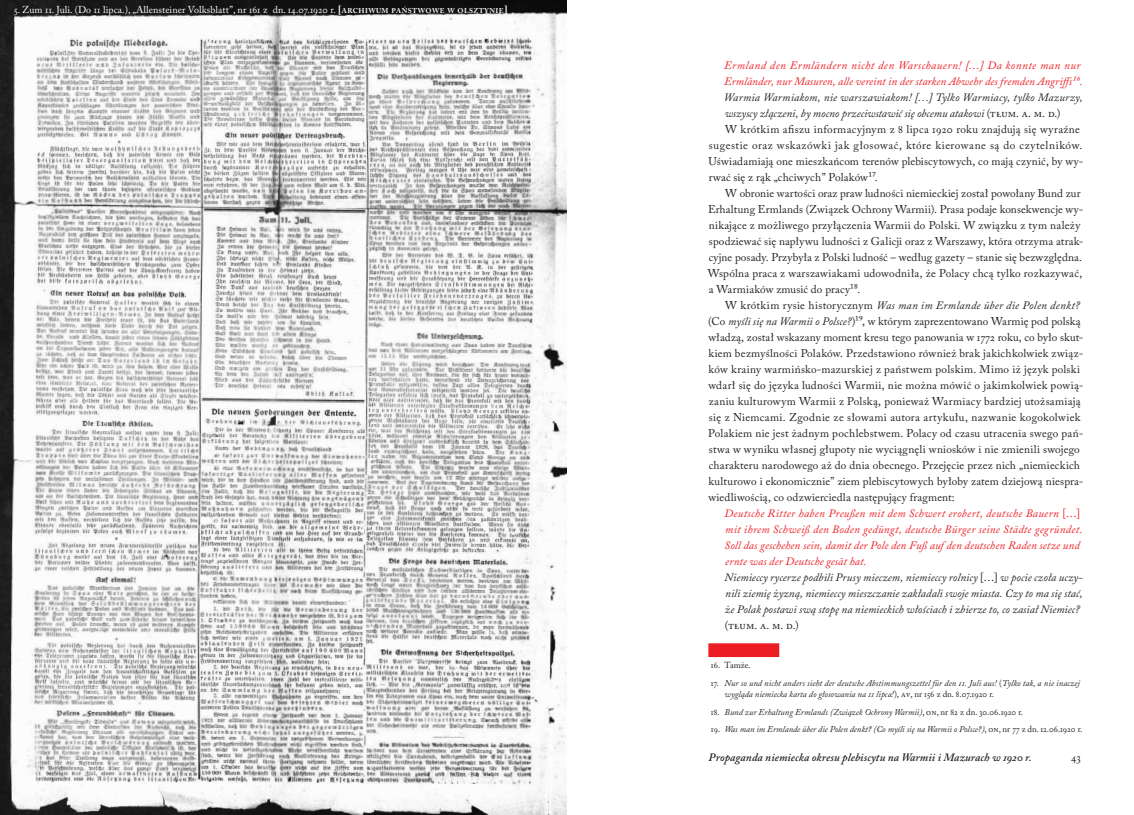
<style>
.page{position:relative;width:1134px;height:815px;background:#fff}
.page>*{position:absolute;margin:0;border:0;box-sizing:border-box;transform-origin:0 0}
.t1{font:11.25px "Adobe Caslon Pro";letter-spacing:.02em;color:#231f20}
.t2{font:italic 11.25px "Adobe Caslon Pro";letter-spacing:.01em;color:#231f20}
.t3{font:italic 11.25px/16px "Adobe Caslon Pro";letter-spacing:.02em;color:#ed1d24}
.t4{font:11.25px "Adobe Caslon Pro";letter-spacing:.05em;color:#231f20}
.t5{font:italic 600 11.25px "Adobe Caslon Pro";letter-spacing:.01em;color:#231f20}
.t6{font:10px "Adobe Caslon Pro";letter-spacing:.005em;color:#fff}
.t7{font:italic 8.75px/11.2px "Adobe Caslon Pro";color:#231f20}
.t8{font:8.75px "Adobe Caslon Pro";color:#231f20}
.s1{font-weight:700}
.s2{font-weight:700;font-size:7px}
.s3{font-style:normal}
.s4{font-style:italic}
</style>
<div class="page">
<img style="left:0;top:0;width:567px;height:815px">
<div style="left:708px;top:643px;width:71px;height:14px;background:#ed1d24"></div>
<p class="t6" style="left:14px;top:3px;width:495px">5. Zum 11. Juli. (Do 11 lipca.), „Allensteiner Volksblatt”, nr 161 z dn. 14.07.1920 r. <span class="s1">[</span><span class="s2">ARCHIWUM PAŃSTWOWE W OLSZTYNIE</span><span class="s1">]</span></p>
<p class="t3" style="left:724px;top:57px;width:360px">Ermland den Ermländern nicht den Warschauern! […] Da konnte man nur<br>Ermländer, nur Masuren, alle vereint in der starken Abwehr des fremden Angriffs16.</p>
<p class="t2" style="left:724px;top:91px;width:360px">Warmia Warmiakom, nie warszawiakom! […] Tylko Warmiacy, tylko Mazurzy,</p>
<p class="t2" style="left:725px;top:107px;width:337px">wszyscy złączeni, by mocno przeciwstawić się obcemu atakowi <span class="s3">(tłum. a. m. d.)</span></p>
<p class="t1" style="left:725px;top:123px;width:356px">W krótkim afiszu informacyjnym z 8 lipca 1920 roku znajdują się wyraźne</p>
<p class="t4" style="left:709px;top:139px;width:375px">sugestie oraz wskazówki jak głosować, które kierowane są do czytelników.</p>
<p class="t1" style="left:708px;top:155px;width:377px">Uświadamiają one mieszkańcom terenów plebiscytowych, co mają czynić, by wy-</p>
<p class="t1" style="left:709px;top:171px;width:170px">rwać się z rąk „chciwych” Polaków17.</p>
<p class="t1" style="left:725px;top:187px;width:357px">W obronie wartości oraz praw ludności niemieckiej został powołany Bund zur</p>
<p class="t1" style="left:708px;top:203px;width:377px">Erhaltung Ermlands (Związek Ochrony Warmii). Prasa podaje konsekwencje wy-</p>
<p class="t1" style="left:709px;top:219px;width:373px">nikające z możliwego przyłączenia Warmii do Polski. W związku z tym należy</p>
<p class="t1" style="left:709px;top:235px;width:376px">spodziewać się napływu ludności z Galicji oraz z Warszawy, która otrzyma atrak-</p>
<p class="t1" style="left:709px;top:251px;width:375px">cyjne posady. Przybyła z Polski ludność – według gazety – stanie się bezwzględna.</p>
<p class="t1" style="left:708px;top:267px;width:376px">Wspólna praca z warszawiakami udowodniła, że Polacy chcą tylko rozkazywać,</p>
<p class="t1" style="left:709px;top:283px;width:153px">a Warmiaków zmusić do pracy18.</p>
<p class="t2" style="left:725px;top:299px;width:356px"><span class="s3">W krótkim rysie historycznym</span> Was man im Ermlande über die Polen denkt?</p>
<p class="t1" style="left:708px;top:315px;width:374px">(Co <span class="s4">myśli się na Warmii o Polsce?</span>)19, w którym zaprezentowano Warmię pod polską</p>
<p class="t1" style="left:708px;top:331px;width:376px">władzą, został wskazany moment kresu tego panowania w 1772 roku, co było skut-</p>
<p class="t1" style="left:708px;top:347px;width:376px">kiem bezmyślności Polaków. Przedstawiono również brak jakichkolwiek związ-</p>
<p class="t1" style="left:708px;top:363px;width:373px">ków krainy warmińsko-mazurskiej z państwem polskim. Mimo iż język polski</p>
<p class="t1" style="left:708px;top:379px;width:376px">wdarł się do języka ludności Warmii, nie można mówić o jakimkolwiek powią-</p>
<p class="t1" style="left:709px;top:395px;width:373px">zaniu kulturowym Warmii z Polską, ponieważ Warmiacy bardziej utożsamiają</p>
<p class="t1" style="left:709px;top:411px;width:373px">się z Niemcami. Zgodnie ze słowami autora artykułu, nazwanie kogokolwiek</p>
<p class="t1" style="left:708px;top:427px;width:377px">Polakiem nie jest żadnym pochlebstwem. Polacy od czasu utracenia swego pań-</p>
<p class="t1" style="left:709px;top:443px;width:372px">stwa w wyniku własnej głupoty nie wyciągnęli wniosków i nie zmienili swojego</p>
<p class="t1" style="left:709px;top:459px;width:373px">charakteru narodowego aż do dnia obecnego. Przejęcie przez nich „niemieckich</p>
<p class="t1" style="left:708px;top:475px;width:376px">kulturowo i ekonomicznie” ziem plebiscytowych byłoby zatem dziejową niespra-</p>
<p class="t1" style="left:708px;top:491px;width:248px">wiedliwością, co odzwierciedla następujący fragment:</p>
<p class="t3" style="left:724px;top:505px;width:357px">Deutsche Ritter haben Preußen mit dem Schwert erobert, deutsche Bauern <span class="s3">[…]</span></p>
<p class="t3" style="left:725px;top:521px;width:359px">mit ihrem Schweiß den Boden gedüngt, deutsche Bürger seine Städte gegründet.</p>
<p class="t3" style="left:725px;top:537px;width:357px">Soll das geschehen sein, damit der Pole den Fuß auf den deutschen Raden setze und</p>
<p class="t3" style="left:725px;top:553px;width:143px">ernte was der Deutsche gesät hat.</p>
<p class="t2" style="left:724px;top:571px;width:360px">Niemieccy rycerze podbili Prusy mieczem, niemieccy rolnicy <span class="s3">[…]</span> w pocie czoła uczy-</p>
<p class="t2" style="left:725px;top:587px;width:359px">nili ziemię żyzną, niemieccy mieszczanie zakładali swoje miasta. Czy to ma się stać,</p>
<p class="t2" style="left:725px;top:603px;width:357px">że Polak postawi swą stopę na niemieckich włościach i zbierze to, co zasiał Niemiec?</p>
<p class="t1" style="left:725px;top:619px;width:75px">(tłum. a. m. d.)</p>
<p class="t8" style="left:711px;top:660px;width:41px">16. Tamże.</p>
<p class="t7" style="left:725px;top:677px;width:357px;text-indent:-14px"><span class="s3">17.</span> Nur so und nicht anders sieht der deutsche Abstimmungszettel für den 11. Juli aus! <span class="s3">(</span>Tylko tak, a nie inaczej wygląda niemiecka karta do głosowania na 11 lipca!<span class="s3">), AV, nr 156 z dn. 8.07.1920 r.</span></p>
<p class="t7" style="left:711px;top:706px;width:314px"><span class="s3">18.</span> Bund zur Erhaltung Ermlands (Związek Ochrony Warmii)<span class="s3">, ON, nr 82 z dn. 30.06.1920 r.</span></p>
<p class="t7" style="left:711px;top:724px;width:373px"><span class="s3">19.</span> Was man im Ermlande über die Polen denkt? (Co myśli się na Warmii o Polsce?)<span class="s3">, ON, nr 77 z dn. 12.06.1920 r.</span></p>
<p class="t5" style="left:708px;top:751px;width:325px">Propaganda niemiecka okresu plebiscytu na Warmii i Mazurach w 1920 r.</p>
<p class="t1" style="left:1071px;top:751px;width:11px">43</p>
</div>
